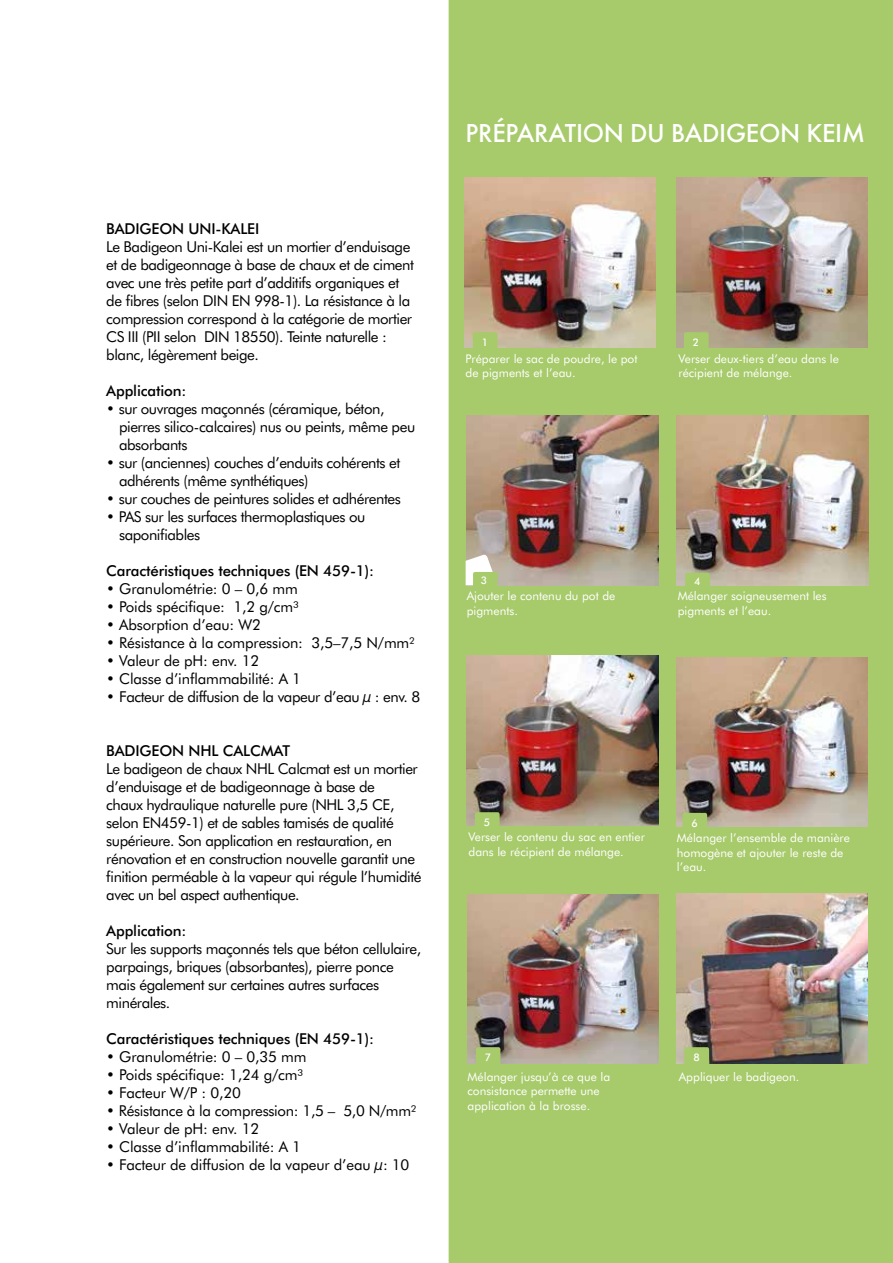
<style>
.page{position:relative;width:893px;height:1263px;background:#fff}
.page>*{position:absolute;margin:0;border:0;box-sizing:border-box;transform-origin:0 0}
.t1{font:500 27px "Futura T";letter-spacing:-.01em;color:#fff}
.t2{font:15px/18px "Futura BT";letter-spacing:-.03em;color:#000}
.t3{font:15px "Futura BT";letter-spacing:-.01em;color:#000}
.t4{font:500 15px "Futura BT";letter-spacing:-.01em;color:#000}
.t5{font:12px/14.4px "Futura BT";color:#fff}
.t6{font:500 10.5px "Futura BT";color:#fff}
</style>
<div class="page">
<div style="left:449px;top:0;width:444px;height:1263px;background:#a7ca6b"></div>
<img style="left:465px;top:177px;width:191px;height:170px">
<img style="left:676px;top:177px;width:191px;height:170px">
<img style="left:467px;top:415px;width:191px;height:170px">
<img style="left:467px;top:656px;width:191px;height:170px">
<img style="left:676px;top:657px;width:191px;height:170px">
<img style="left:677px;top:416px;width:191px;height:169px">
<img style="left:468px;top:894px;width:191px;height:169px">
<img style="left:676px;top:893px;width:191px;height:170px">
<svg style="left:466px;top:554px;width:30px;height:31px"></svg>
<div style="left:473px;top:332px;width:24px;height:31px;background:#a7ca6b;border-radius:2px"></div>
<div style="left:685px;top:573px;width:25px;height:27px;background:#a7ca6b;border-radius:2px"></div>
<div style="left:476px;top:1047px;width:24px;height:25px;background:#a7ca6b;border-radius:2px"></div>
<div style="left:684px;top:1047px;width:25px;height:25px;background:#a7ca6b;border-radius:2px"></div>
<div style="left:475px;top:812px;width:25px;height:27px;background:#a7ca6b;border-radius:2px"></div>
<div style="left:682px;top:813px;width:25px;height:26px;background:#a7ca6b;border-radius:2px"></div>
<div style="left:684px;top:332px;width:25px;height:31px;background:#a7ca6b;border-radius:2px"></div>
<div style="left:473px;top:572px;width:25px;height:27px;background:#a7ca6b;border-radius:2px"></div>
<p class="t4" style="left:106px;top:220px;width:155px">BADIGEON UNI-KALEI</p>
<p class="t2" style="left:106px;top:238px;width:309px">Le Badigeon Uni-Kalei est un mortier d’enduisage et de badigeonnage à base de chaux et de ciment avec une très petite part d’additifs organiques et de fibres (selon DIN EN 998-1). La résistance à la compression correspond à la catégorie de mortier CS III (PII selon DIN 18550). Teinte naturelle : blanc, légèrement beige.</p>
<p class="t4" style="left:106px;top:382px;width:82px">Application:</p>
<p class="t2" style="left:119px;top:400px;width:298px;text-indent:-13px">• sur ouvrages maçonnés (céramique, béton, pierres silico-calcaires) nus ou peints, même peu absorbants</p>
<p class="t2" style="left:119px;top:454px;width:283px;text-indent:-13px">• sur (anciennes) couches d’enduits cohérents et adhérents (même synthétiques)</p>
<p class="t2" style="left:106px;top:490px;width:296px">• sur couches de peintures solides et adhérentes</p>
<p class="t2" style="left:119px;top:508px;width:248px;text-indent:-13px">• PAS sur les surfaces thermoplastiques ou saponifiables</p>
<p class="t4" style="left:106px;top:562px;width:269px">Caractéristiques techniques (EN 459-1):</p>
<p class="t3" style="left:106px;top:580px;width:193px">• Granulométrie: 0 – 0,6 mm</p>
<p class="t3" style="left:106px;top:598px;width:194px">• Poids spécifique: 1,2 g/cm³</p>
<p class="t3" style="left:106px;top:616px;width:156px">• Absorption d’eau: W2</p>
<p class="t3" style="left:106px;top:634px;width:310px">• Résistance à la compression: 3,5–7,5 N/mm²</p>
<p class="t3" style="left:106px;top:652px;width:155px">• Valeur de pH: env. 12</p>
<p class="t3" style="left:106px;top:670px;width:196px">• Classe d’inflammabilité: A 1</p>
<p class="t2" style="left:106px;top:688px;width:316px">• Facteur de diffusion de la vapeur d’eau µ : env. 8</p>
<p class="t4" style="left:106px;top:742px;width:185px">BADIGEON NHL CALCMAT</p>
<p class="t2" style="left:106px;top:760px;width:317px">Le badigeon de chaux NHL Calcmat est un mortier d’enduisage et de badigeonnage à base de<br>chaux hydraulique naturelle pure (NHL 3,5 CE, selon EN459-1) et de sables tamisés de qualité supérieure. Son application en restauration, en rénovation et en construction nouvelle garantit une finition perméable à la vapeur qui régule l’humidité avec un bel aspect authentique.</p>
<p class="t4" style="left:106px;top:922px;width:82px">Application:</p>
<p class="t2" style="left:106px;top:940px;width:316px">Sur les supports maçonnés tels que béton cellulaire, parpaings, briques (absorbantes), pierre ponce mais également sur certaines autres surfaces minérales.</p>
<p class="t4" style="left:106px;top:1030px;width:269px">Caractéristiques techniques (EN 459-1):</p>
<p class="t3" style="left:106px;top:1048px;width:202px">• Granulométrie: 0 – 0,35 mm</p>
<p class="t3" style="left:106px;top:1066px;width:198px">• Poids spécifique: 1,24 g/cm³</p>
<p class="t3" style="left:106px;top:1084px;width:136px">• Facteur W/P : 0,20</p>
<p class="t2" style="left:106px;top:1102px;width:312px">• Résistance à la compression: 1,5 – 5,0 N/mm²</p>
<p class="t3" style="left:106px;top:1120px;width:155px">• Valeur de pH: env. 12</p>
<p class="t3" style="left:106px;top:1138px;width:196px">• Classe d’inflammabilité: A 1</p>
<p class="t3" style="left:106px;top:1156px;width:305px">• Facteur de diffusion de la vapeur d’eau µ: 10</p>
<h1 class="t1" style="left:466px;top:117px;width:401px">PRÉPARATION DU BADIGEON KEIM</h1>
<p class="t6" style="left:482px;top:336px;width:8px">1</p>
<p class="t5" style="left:466px;top:351px;width:173px">Préparer le sac de poudre, le pot de pigments et l’eau.</p>
<p class="t6" style="left:693px;top:336px;width:8px">2</p>
<p class="t5" style="left:678px;top:351px;width:162px">Verser deux-tiers d’eau dans le récipient de mélange.</p>
<p class="t6" style="left:481px;top:574px;width:8px">3</p>
<p class="t6" style="left:694px;top:575px;width:8px">4</p>
<p class="t5" style="left:467px;top:589px;width:150px">Ajouter le contenu du pot de pigments.</p>
<p class="t5" style="left:678px;top:589px;width:150px">Mélanger soigneusement les pigments et l’eau.</p>
<p class="t6" style="left:484px;top:816px;width:8px">5</p>
<p class="t6" style="left:691px;top:816px;width:8px">6</p>
<p class="t5" style="left:469px;top:830px;width:178px">Verser le contenu du sac en entier dans le récipient de mélange.</p>
<p class="t5" style="left:677px;top:830px;width:175px">Mélanger l’ensemble de manière homogène et ajouter le reste de l’eau.</p>
<p class="t6" style="left:485px;top:1051px;width:8px">7</p>
<p class="t6" style="left:693px;top:1051px;width:8px">8</p>
<p class="t5" style="left:467px;top:1069px;width:144px">Mélanger jusqu’à ce que la consistance permette une application à la brosse.</p>
<p class="t5" style="left:679px;top:1069px;width:122px">Appliquer le badigeon.</p>
</div>
